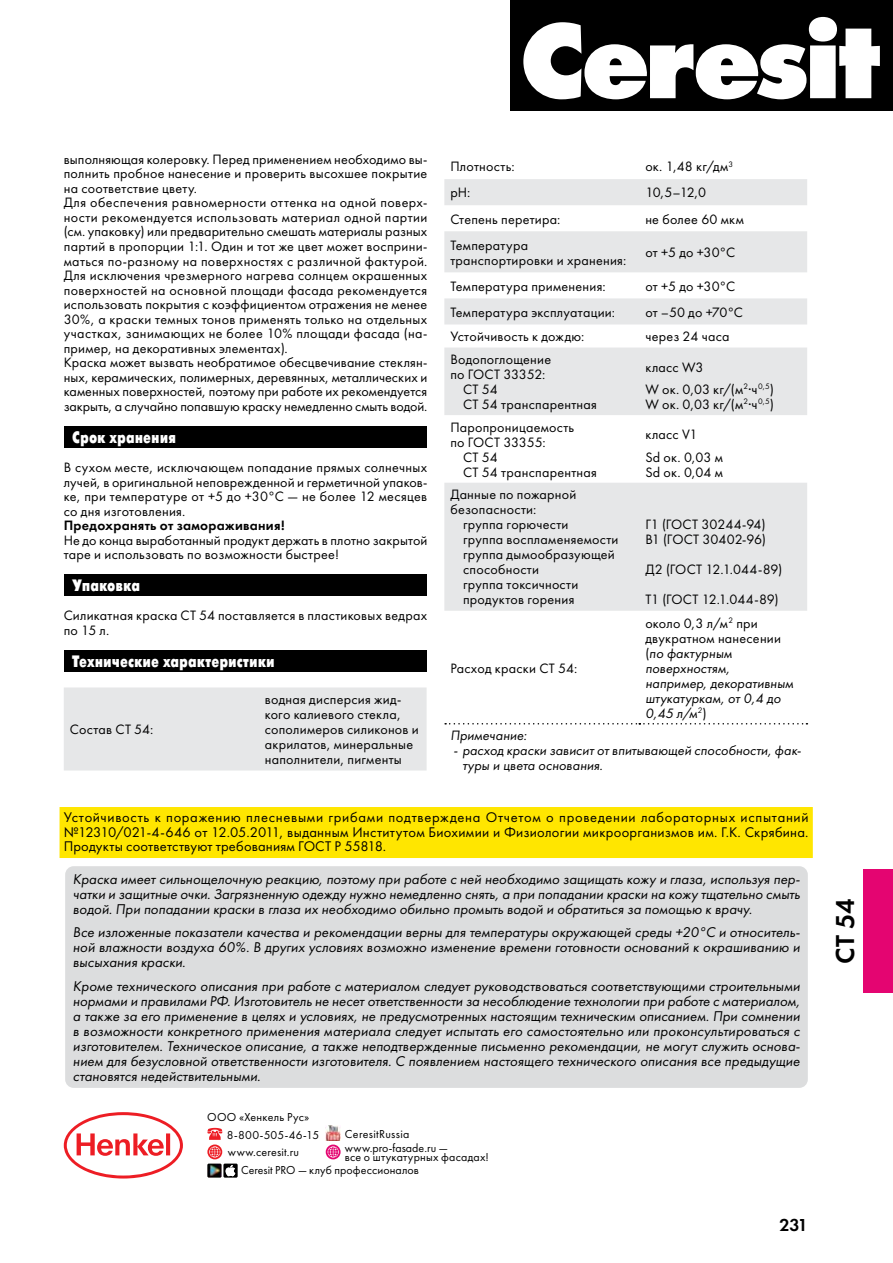
<style>
.page{position:relative;width:893px;height:1263px;background:#fff}
.page>*{position:absolute;margin:0;border:0;box-sizing:border-box;transform-origin:0 0}
.t1{font:27px "Futura New Demi";color:#000}
.t2{font:18px "Futura New Demi";color:#000}
.t3{font:16.5px "Futura Futuris Cond Extra Bold C";color:#fff}
.t4{font:italic 14.7px/15px "Futura Book C";letter-spacing:.005em;color:#000;text-align:justify}
.t5{font:14.55px/14.7px "Futura Book C";letter-spacing:.01em;color:#000;text-align:justify}
.t6{font:14.1px/14.5px "Futura Book C";letter-spacing:.015em;color:#000}
.t7{font:italic 14.1px/15px "Futura Book C";letter-spacing:.005em;color:#000}
.t8{font:14.1px "Futura New Demi";letter-spacing:.02em;color:#000}
.t9{font:14.1px "Futura Book C";letter-spacing:-.015em;color:#000}
.t10{font:14.1px "Futura Book C";letter-spacing:-.01em;color:#000}
.t11{font:12px/18px "Futura Book C";letter-spacing:.015em;color:#000}
.s1{font-style:normal}
</style>
<div class="page">
<svg style="left:64px;top:1112px;width:119px;height:66px"></svg>
<div style="left:510px;top:0;width:383px;height:111px;background:#000"></div>
<svg style="left:523px;top:17px;width:357px;height:82px"></svg>
<img style="left:325px;top:1125px;width:16px;height:16px">
<img style="left:207px;top:1163px;width:15px;height:14px">
<svg style="left:223px;top:1163px;width:15px;height:14px"></svg>
<svg style="left:207px;top:1128px;width:15px;height:12px"></svg>
<svg style="left:207px;top:1144px;width:15px;height:15px"></svg>
<svg style="left:209px;top:1146px;width:11px;height:11px"></svg>
<svg style="left:326px;top:1144px;width:15px;height:15px"></svg>
<svg style="left:328px;top:1146px;width:11px;height:11px"></svg>
<div style="left:64px;top:426px;width:363px;height:22px;background:#000"></div>
<div style="left:64px;top:574px;width:363px;height:22px;background:#000"></div>
<div style="left:64px;top:650px;width:363px;height:22px;background:#000"></div>
<div style="left:64px;top:687px;width:363px;height:83px;background:#e6e7e8"></div>
<svg style="left:444px;top:179px;width:363px;height:432px;fill:#e6e7e8"></svg>
<svg style="left:445px;top:723px;width:362px;height:1px"></svg>
<div style="left:864px;top:869px;width:29px;height:124px;background:#e40571"></div>
<div style="left:65px;top:866px;width:743px;height:222px;background:#dcddde;border-radius:9px"></div>
<div style="left:60px;top:807px;width:753px;height:51px;background:#ffe600"></div>
<p class="t6" style="left:64px;top:152px;width:365px">выполняющая колеровку. Перед применением необходимо вы&shy;полнить пробное нанесение и проверить высохшее покрытие на соответствие цвету.<br>Для обеспечения равномерности оттенка на одной поверх&shy;ности рекомендуется использовать материал одной партии (см. упаковку) или предварительно смешать материалы разных партий в пропорции 1:1. Один и тот же цвет может восприни&shy;маться по-разному на поверхностях с различной фактурой.<br>Для исключения чрезмерного нагрева солнцем окрашенных поверхностей на основной площади фасада рекомендуется использовать покрытия с коэффициентом отражения не менее 30%, а краски темных тонов применять только на отдельных участках, занимающих не более 10% площади фасада (на&shy;пример, на декоративных элементах).<br>Краска может вызвать необратимое обесцвечивание стеклян&shy;ных, керамических, полимерных, деревянных, металлических и каменных поверхностей, поэтому при работе их рекомендуется закрыть, а случайно попавшую краску немедленно смыть водой.</p>
<p class="t3" style="left:72px;top:428px;width:105px">Срок хранения</p>
<p class="t6" style="left:64px;top:460px;width:365px;text-align:justify">В сухом месте, исключающем попадание прямых солнечных лучей, в оригинальной неповрежденной и герметичной упаков&shy;ке, при температуре от +5 до +30°С — не более 12 месяцев со дня изготовления.</p>
<p class="t8" style="left:64px;top:517px;width:222px">Предохранять от замораживания!</p>
<p class="t6" style="left:64px;top:533px;width:365px">Не до конца выработанный продукт держать в плотно закрытой таре и использовать по возможности быстрее!</p>
<p class="t3" style="left:72px;top:577px;width:69px">Упаковка</p>
<p class="t6" style="left:64px;top:609px;width:365px">Силикатная краска CT 54 поставляется в пластиковых ведрах по 15 л.</p>
<p class="t3" style="left:72px;top:652px;width:204px">Технические характеристики</p>
<p class="t6" style="left:70px;top:722px;width:85px">Состав CT 54:</p>
<p class="t6" style="left:265px;top:692px;width:156px;line-height:15px">водная дисперсия жид&shy;кого калиевого стекла, сополимеров силиконов и акрилатов, минеральные наполнители, пигменты</p>
<p class="t6" style="left:450px;top:160px;width:66px">Плотность:</p>
<p class="t6" style="left:645px;top:160px;width:89px">ок. 1,48 кг/дм<sup>3</sup></p>
<p class="t6" style="left:450px;top:186px;width:21px">рН:</p>
<p class="t6" style="left:645px;top:186px;width:62px">10,5–12,0</p>
<p class="t6" style="left:450px;top:212px;width:112px">Степень перетира:</p>
<p class="t6" style="left:645px;top:212px;width:100px">не более 60 мкм</p>
<p class="t6" style="left:450px;top:238px;width:177px;line-height:15px">Температура транспортировки и хранения:</p>
<p class="t6" style="left:645px;top:245px;width:92px">от +5 до +30°C</p>
<p class="t6" style="left:450px;top:279px;width:157px">Температура применения:</p>
<p class="t6" style="left:645px;top:279px;width:92px">от +5 до +30°C</p>
<p class="t6" style="left:450px;top:305px;width:166px">Температура эксплуатации:</p>
<p class="t6" style="left:645px;top:305px;width:99px">от –50 до +70°С</p>
<p class="t6" style="left:450px;top:330px;width:136px">Устойчивость к дождю:</p>
<p class="t6" style="left:645px;top:330px;width:86px">через 24 часа</p>
<p class="t6" style="left:450px;top:352px;width:102px">Водопоглощение</p>
<p class="t9" style="left:450px;top:367px;width:97px">по ГОСТ 33352:</p>
<p class="t6" style="left:463px;top:382px;width:36px">CT 54</p>
<p class="t6" style="left:463px;top:397px;width:135px">CT 54 транспарентная</p>
<p class="t6" style="left:645px;top:356px;width:130px;line-height:22.5px">класс W3<br>W ок. 0,03 кг/(м<sup>2</sup>·ч<sup>0,5</sup>)</p>
<p class="t6" style="left:645px;top:397px;width:130px">W ок. 0,03 кг/(м<sup>2</sup>·ч<sup>0,5</sup>)</p>
<p class="t6" style="left:450px;top:420px;width:125px">Паропроницаемость</p>
<p class="t10" style="left:450px;top:434px;width:97px">по ГОСТ 33355:</p>
<p class="t6" style="left:463px;top:450px;width:36px">CT 54</p>
<p class="t6" style="left:463px;top:465px;width:135px">CT 54 транспарентная</p>
<p class="t6" style="left:645px;top:423px;width:79px;line-height:22.5px">класс V1<br>Sd ок. 0,03 м</p>
<p class="t6" style="left:645px;top:465px;width:79px">Sd ок. 0,04 м</p>
<p class="t6" style="left:450px;top:487px;width:127px;line-height:15px">Данные по пожарной безопасности:</p>
<p class="t6" style="left:463px;top:517px;width:157px;line-height:15px">группа горючести<br>группа воспламеняемости группа дымообразующей способности<br>группа токсичности продуктов горения</p>
<p class="t6" style="left:645px;top:517px;width:122px;line-height:15px">Г1 (ГОСТ 30244-94)<br>В1 (ГОСТ 30402-96)</p>
<p class="t6" style="left:645px;top:555px;width:139px;line-height:30px">Д2 (ГОСТ 12.1.044-89)<br>Т1 (ГОСТ 12.1.044-89)</p>
<p class="t7" style="left:645px;top:616px;width:149px"><span class="s1">около 0,3 л/м</span><sup>2</sup> <span class="s1">при двукратном нанесении (</span>по фактурным поверхностям, например, декоративным штукатуркам, от 0,4 до<br>0,45 л/м<sup>2</sup><span class="s1">)</span></p>
<p class="t7" style="left:462px;top:728px;width:340px;text-indent:-12px">Примечание:<br>расход краски зависит от впитывающей способности, фак&shy;туры и цвета основания.</p>
<p class="t6" style="left:450px;top:661px;width:128px">Расход краски CT 54:</p>
<p class="t5" style="left:64px;top:810px;width:746px">Устойчивость к поражению плесневыми грибами подтверждена Отчетом о проведении лабораторных испытаний №12310/021-4-646 от 12.05.2011, выданным Институтом Биохимии и Физиологии микроорганизмов им. Г.К. Скрябина.<br>Продукты соответствуют требованиям ГОСТ Р 55818.</p>
<p class="t4" style="left:73px;top:872px;width:729px">Краска имеет сильнощелочную реакцию, поэтому при работе с ней необходимо защищать кожу и глаза, используя пер&shy;чатки и защитные очки. Загрязненную одежду нужно немедленно снять, а при попадании краски на кожу тщательно смыть водой. При попадании краски в глаза их необходимо обильно промыть водой и обратиться за помощью к врачу.</p>
<p class="t4" style="left:73px;top:925px;width:729px">Все изложенные показатели качества и рекомендации верны для температуры окружающей среды +20°C и относитель&shy;ной влажности воздуха 60%. В других условиях возможно изменение времени готовности оснований к окрашиванию и высыхания краски.</p>
<p class="t4" style="left:73px;top:979px;width:729px">Кроме технического описания при работе с материалом следует руководствоваться соответствующими строительными нормами и правилами РФ. Изготовитель не несет ответственности за несоблюдение технологии при работе с материалом, а также за его применение в целях и условиях, не предусмотренных настоящим техническим описанием. При сомнении в возможности конкретного применения материала следует испытать его самостоятельно или проконсультироваться с изготовителем. Техническое описание, а также неподтвержденные письменно рекомендации, не могут служить основа&shy;нием для безусловной ответственности изготовителя. С появлением настоящего технического описания все предыдущие становятся недействительными.</p>
<p class="t11" style="left:227px;top:1108px;width:94px;text-indent:-20px">ООО «Хенкель Рус»<br>8-800-505-46-15</p>
<p class="t11" style="left:345px;top:1125px;width:66px">CeresitRussia</p>
<p class="t11" style="left:228px;top:1143px;width:73px">www.ceresit.ru</p>
<p class="t11" style="left:345px;top:1143px;width:146px;line-height:9.4px">www.pro-fasade.ru —<br>все о штукатурных фасадах!</p>
<p class="t11" style="left:241px;top:1162px;width:179px">Ceresit PRO — клуб профессионалов</p>
<p class="t2" style="left:779px;top:1214px;width:30px">231</p>
<h1 class="t1" style="left:828px;top:964px;width:67px;rotate:-90deg">CT 54</h1>
</div>
